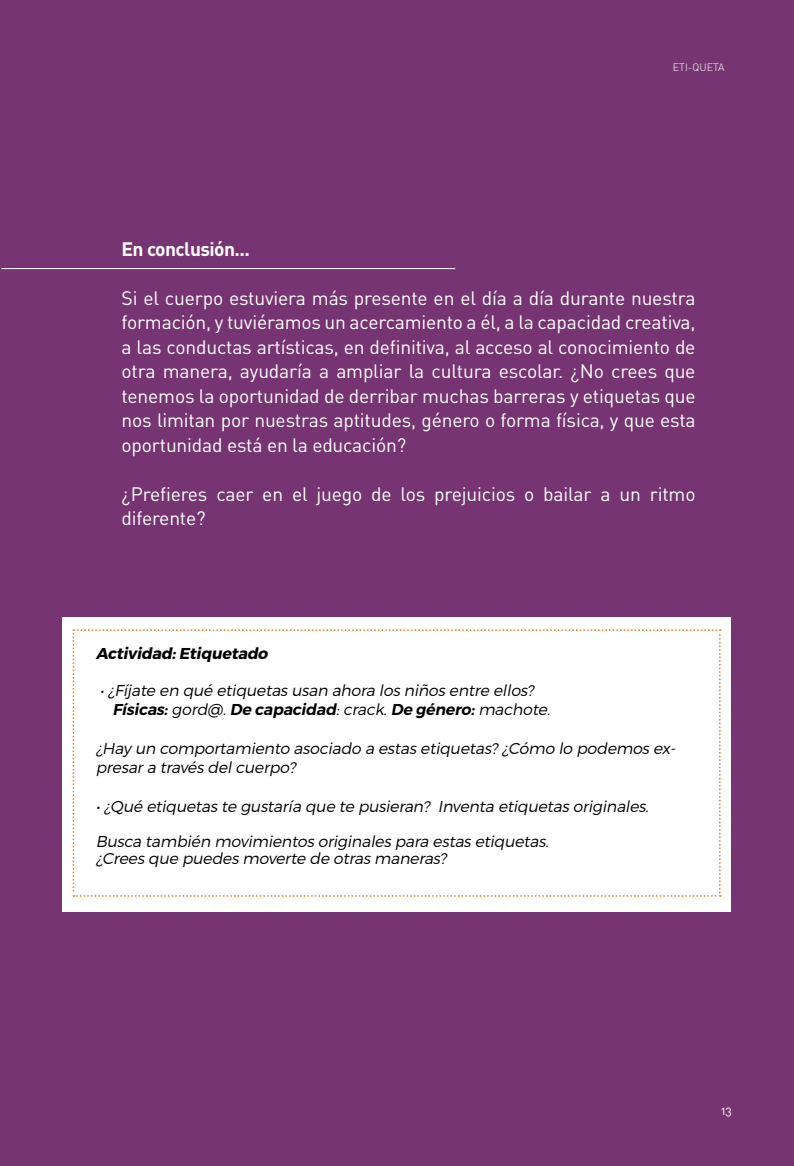
<style>
.page{position:relative;width:794px;height:1166px;background:#773472}
.page>*{position:absolute;margin:0;border:0;box-sizing:border-box;transform-origin:0 0}
.t1{font:19.25px/24.5px "DIN";letter-spacing:-.01em;color:#fff;text-align:justify}
.t2{font:700 19.25px "DIN";letter-spacing:-.03em;color:#fff}
.t3{font:italic 300 15.75px/19.2px "Montserrat";color:#000}
.t4{font:italic 700 15.75px "Montserrat";color:#000}
.t5{font:12.25px "DIN Regular Alternate";color:#fff}
.t6{font:300 10.67px "DIN Pro";color:#fff}
.s1{font-weight:600}
</style>
<div class="page">
<hr style="left:1px;top:268px;width:454px;height:1px;background:#fff">
<div style="left:62px;top:618px;width:669px;height:294px;background:#fff"></div>
<svg style="left:73px;top:629px;width:648px;height:268px"></svg>
<p class="t6" style="left:673px;top:60px;width:53px">ETI-QUETA</p>
<p class="t2" style="left:122px;top:236px;width:130px">En conclusión...</p>
<p class="t1" style="left:122px;top:285px;width:575px">Si el cuerpo estuviera más presente en el día a día durante nuestra formación, y tuviéramos un acercamiento a él, a la capacidad creativa, a las conductas artísticas, en definitiva, al acceso al conocimiento de otra manera, ayudaría a ampliar la cultura escolar. ¿No crees que tenemos la oportunidad de derribar muchas barreras y etiquetas que nos limitan por nuestras aptitudes, género o forma física, y que esta oportunidad está en la educación?</p>
<p class="t1" style="left:122px;top:481px;width:575px">¿Prefieres caer en el juego de los prejuicios o bailar a un ritmo diferente?</p>
<p class="t4" style="left:96px;top:644px;width:177px">Actividad:Etiquetado</p>
<p class="t3" style="left:112px;top:680px;width:442px;text-indent:-12px">•¿Fíjate en qué etiquetas usan ahora los niños entre ellos?<br><span class="s1">Físicas:</span>gord@.<span class="s1">De capacidad</span>:crack.<span class="s1">De género:</span>machote.</p>
<p class="t3" style="left:96px;top:738px;width:584px">¿Hay un comportamiento asociado a estas etiquetas? ¿Cómo lo podemos ex&shy;presara través delcuerpo?</p>
<p class="t3" style="left:96px;top:796px;width:558px">•¿Qué etiquetas te gustaría que te pusieran? Inventa etiquetas originales.</p>
<p class="t3" style="left:96px;top:832px;width:457px;line-height:17.5px">Busca también movimientos originales para estas etiquetas. ¿Crees que puedes moverte de otras maneras?</p>
<p class="t5" style="left:721px;top:1103px;width:12px">13</p>
</div>
